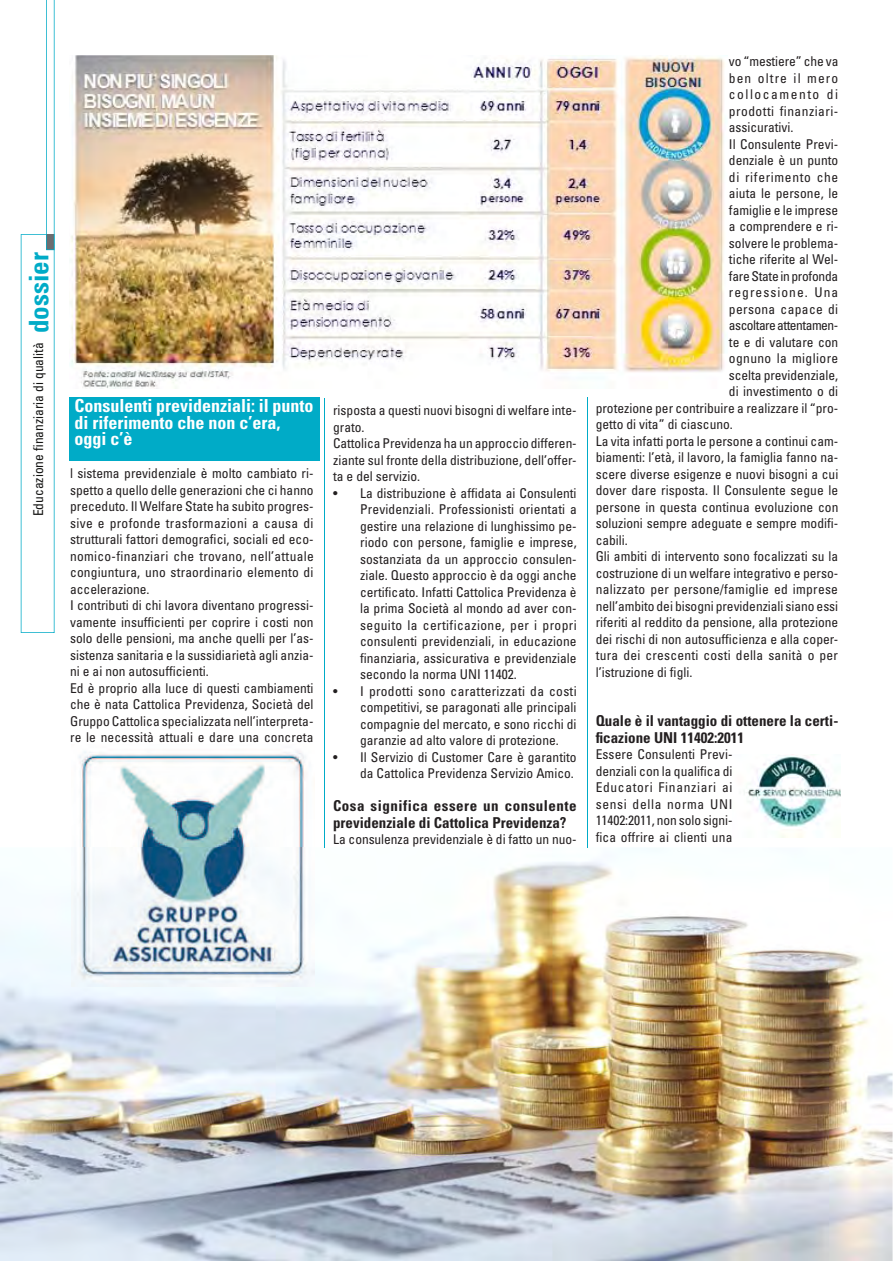
<style>
.page{position:relative;width:893px;height:1261px;background:#fff}
.page>*{position:absolute;margin:0;border:0;box-sizing:border-box;transform-origin:0 0}
.t1{font:700 condensed 27px "Univers";color:#00abc7}
.t2{font:700 condensed 18px/16.5px "Univers";color:#fff}
.t3{font:700 condensed 15px/16.5px "Univers";color:#231f20}
.t4{font:condensed 13.5px/16.5px "Univers";color:#231f20;text-align:justify}
.t5{font:condensed 13.5px "Univers";letter-spacing:.02em;color:#231f20}
.t6{font:condensed 13.5px "Univers";color:#141413}
.t7{font:condensed 13.5px "Univers";letter-spacing:-.035em;color:#231f20}
.t8{font:condensed 13.5px "Univers";letter-spacing:.035em;color:#231f20}
.t9{font:condensed 13.5px "Univers";letter-spacing:-.02em;color:#231f20}
.t10{font:condensed 13.5px "Univers";letter-spacing:.05em;color:#231f20}
.t11{font:condensed 13.5px "Univers";letter-spacing:.03em;color:#231f20}
.t12{font:condensed 13.5px "Univers";letter-spacing:.075em;color:#231f20}
.t13{font:condensed 13.5px "Univers";letter-spacing:.025em;color:#231f20}
.t14{font:condensed 13.5px "Univers";letter-spacing:.08em;color:#231f20}
.t15{font:condensed 13.5px "Univers";letter-spacing:.115em;color:#231f20}
</style>
<div class="page">
<svg style="left:21px;top:0;width:34px;height:633px"></svg>
<div style="left:69px;top:397px;width:251px;height:64px;background:#00abc7"></div>
<img style="left:0;top:847px;width:892px;height:414px">
<img style="left:70px;top:55px;width:655px;height:333px">
<img style="left:72px;top:751px;width:242px;height:236px">
<img style="left:746px;top:756px;width:94px;height:82px">
<hr style="left:587px;top:397px;width:1px;height:451px;background:#00abc7">
<hr style="left:324px;top:398px;width:1px;height:449px;background:#00abc7">
<h1 class="t1" style="left:22px;top:333px;width:82px;rotate:-90deg">dossier</h1>
<p class="t6" style="left:30px;top:516px;width:175px;rotate:-90deg">Educazione finanziaria di qualità</p>
<h2 class="t2" style="left:74px;top:398px;width:241px">Consulenti previdenziali: il punto di riferimento che non c’era, oggi c’è</h2>
<p class="t4" style="left:70px;top:465px;width:245px;text-align:left">l sistema previdenziale è molto cambiato ri&shy;spetto a quello delle generazioni che ci hanno preceduto. Il Welfare State ha subito progres&shy;sive e profonde trasformazioni a causa di strutturali fattori demografici, sociali ed eco&shy;nomico-finanziari che trovano, nell’attuale congiuntura, uno straordinario elemento di accelerazione.<br>I contributi di chi lavora diventano progressi&shy;vamente insufficienti per coprire i costi non solo delle pensioni, ma anche quelli per l’as&shy;sistenza sanitaria e la sussidiarietà agli anzia&shy;ni e ai non autosufficienti.<br>Ed è proprio alla luce di questi cambiamenti che è nata Cattolica Previdenza, Società del Gruppo Cattolica specializzata nell’interpreta&shy;re le necessità attuali e dare una concreta</p>
<p class="t4" style="left:333px;top:402px;width:245px;text-align:left">risposta a questi nuovi bisogni di welfare inte&shy;grato.<br>Cattolica Previdenza ha un approccio differen&shy;ziante sul fronte della distribuzione, dell’offer&shy;ta e del servizio.</p>
<p class="t4" style="left:360px;top:484px;width:218px;text-indent:-27px">• La distribuzione è affidata ai Consulenti Previdenziali. Professionisti orientati a gestire una relazione di lunghissimo pe&shy;riodo con persone, famiglie e imprese, sostanziata da un approccio consulen&shy;ziale. Questo approccio è da oggi anche certificato. Infatti Cattolica Previdenza è la prima Società al mondo ad aver con&shy;seguito la certificazione, per i propri consulenti previdenziali, in educazione finanziaria, assicurativa e previdenziale secondo la norma UNI 11402.</p>
<p class="t4" style="left:360px;top:682px;width:218px;text-indent:-27px">• I prodotti sono caratterizzati da costi competitivi, se paragonati alle principali compagnie del mercato, e sono ricchi di garanzie ad alto valore di protezione.</p>
<p class="t4" style="left:333px;top:748px;width:245px;text-align:right">• Il Servizio di Customer Care è garantito da Cattolica Previdenza Servizio Amico.</p>
<p class="t3" style="left:333px;top:797px;width:245px">Cosa significa essere un consulente previdenziale di Cattolica Previdenza?</p>
<p class="t4" style="left:333px;top:831px;width:245px">La consulenza previdenziale è di fatto un nuo-</p>
<p class="t4" style="left:729px;top:53px;width:111px">vo “mestiere” che va</p>
<p class="t14" style="left:729px;top:69px;width:111px">ben oltre il mero</p>
<p class="t15" style="left:729px;top:86px;width:111px">collocamento di</p>
<p class="t8" style="left:729px;top:102px;width:111px">prodotti finanziari-</p>
<p class="t4" style="left:729px;top:119px;width:66px">assicurativi.</p>
<p class="t4" style="left:729px;top:135px;width:111px">Il Consulente Previ-</p>
<p class="t4" style="left:729px;top:152px;width:111px">denziale è un punto</p>
<p class="t10" style="left:729px;top:168px;width:111px">di riferimento che</p>
<p class="t4" style="left:729px;top:185px;width:111px">aiuta le persone, le</p>
<p class="t4" style="left:729px;top:201px;width:111px">famiglie e le imprese</p>
<p class="t4" style="left:729px;top:218px;width:111px">a comprendere e ri-</p>
<p class="t4" style="left:729px;top:234px;width:111px">solvere le problema-</p>
<p class="t4" style="left:729px;top:251px;width:111px">tiche riferite al Wel-</p>
<p class="t9" style="left:729px;top:267px;width:111px">fare State in profonda</p>
<p class="t12" style="left:729px;top:284px;width:111px">regressione. Una</p>
<p class="t13" style="left:729px;top:300px;width:111px">persona capace di</p>
<p class="t7" style="left:729px;top:317px;width:111px">ascoltare attentamen-</p>
<p class="t4" style="left:729px;top:333px;width:111px">te e di valutare con</p>
<p class="t11" style="left:729px;top:350px;width:111px">ognuno la migliore</p>
<p class="t4" style="left:729px;top:366px;width:111px">scelta previdenziale,</p>
<p class="t4" style="left:729px;top:383px;width:111px">di investimento o di</p>
<p class="t4" style="left:596px;top:399px;width:244px">protezione per contribuire a realizzare il “pro-</p>
<p class="t4" style="left:596px;top:416px;width:139px">getto di vita” di ciascuno.</p>
<p class="t4" style="left:596px;top:432px;width:244px">La vita infatti porta le persone a continui cam-</p>
<p class="t4" style="left:596px;top:449px;width:244px">biamenti: l’età, il lavoro, la famiglia fanno na-</p>
<p class="t4" style="left:596px;top:465px;width:244px">scere diverse esigenze e nuovi bisogni a cui</p>
<p class="t4" style="left:596px;top:482px;width:244px">dover dare risposta. Il Consulente segue le</p>
<p class="t4" style="left:596px;top:498px;width:244px">persone in questa continua evoluzione con</p>
<p class="t4" style="left:596px;top:515px;width:244px">soluzioni sempre adeguate e sempre modifi-</p>
<p class="t4" style="left:596px;top:531px;width:34px">cabili.</p>
<p class="t4" style="left:596px;top:548px;width:244px">Gli ambiti di intervento sono focalizzati su la</p>
<p class="t4" style="left:596px;top:564px;width:244px">costruzione di un welfare integrativo e perso-</p>
<p class="t5" style="left:596px;top:581px;width:244px">nalizzato per persone/famiglie ed imprese</p>
<p class="t4" style="left:596px;top:597px;width:244px">nell’ambito dei bisogni previdenziali siano essi</p>
<p class="t4" style="left:596px;top:614px;width:244px">riferiti al reddito da pensione, alla protezione</p>
<p class="t4" style="left:596px;top:630px;width:244px">dei rischi di non autosufficienza e alla coper-</p>
<p class="t5" style="left:596px;top:647px;width:244px">tura dei crescenti costi della sanità o per</p>
<p class="t4" style="left:596px;top:663px;width:98px">l’istruzione di figli.</p>
<p class="t3" style="left:596px;top:712px;width:244px">Quale è il vantaggio di ottenere la certi&shy;ficazione UNI 11402:2011</p>
<p class="t4" style="left:596px;top:746px;width:138px">Essere Consulenti Previ&shy;denziali con la qualifica di Educatori Finanziari ai sensi della norma UNI 11402:2011, non solo signi&shy;fica offrire ai clienti una</p>
</div>
